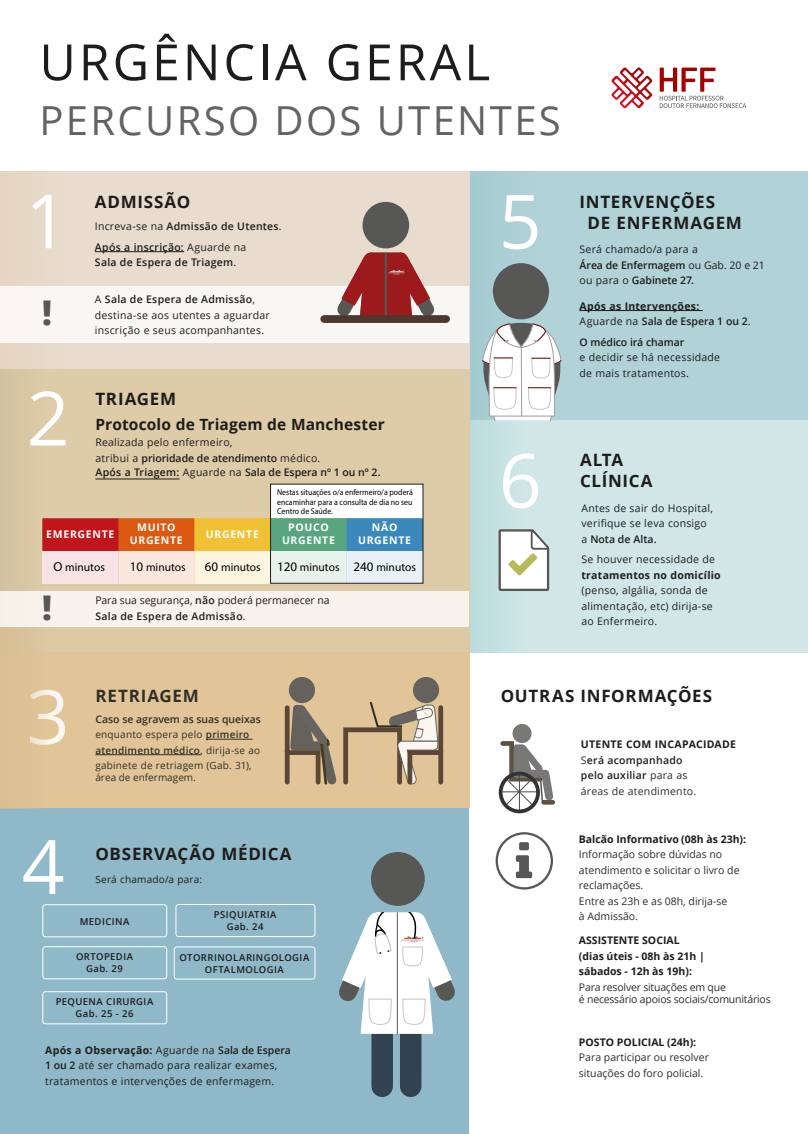
<style>
.page{position:relative;width:808px;height:1134px;background:#fff}
.page>*{position:absolute;margin:0;border:0;box-sizing:border-box;transform-origin:0 0}
.t1{font:75px "Open Sans";color:#fff}
.t2{font:50px "Open Sans";letter-spacing:.06em;color:#1d1d1b}
.t3{font:40px "Open Sans";letter-spacing:.06em;color:#646363}
.t4{font:800 34px "Open Sans";color:#575756}
.t5{font:700 17px/21px "Open Sans";letter-spacing:.045em;color:#1d1d1b}
.t6{font:700 15.5px "Open Sans";letter-spacing:.01em;color:#1d1d1b}
.t7{font:11.5px "Myriad Pro";color:#000}
.t8{font:10.5px/15.5px "Open Sans";letter-spacing:.02em;color:#1d1d1b}
.t9{font:10.5px/15.5px "Open Sans";color:#2e2d2c}
.t10{font:600 10.5px/20.4px "Open Sans";letter-spacing:.015em;color:#1d1d1b}
.t11{font:700 10.5px/15.5px "Open Sans";color:#1d1d1b}
.t12{font:10.5px/15.5px "Open Sans";letter-spacing:.02em;color:#2e2d2c}
.t13{font:700 10.5px/15.5px "Open Sans";letter-spacing:.025em;color:#1d1d1b}
.t14{font:10.5px/12.6px "Open Sans";letter-spacing:-.02em;color:#2e2d2c}
.t15{font:10.5px/15.5px "Open Sans";letter-spacing:-.005em;color:#1d1d1b}
.t16{font:700 10.5px/12.6px "Open Sans";letter-spacing:.065em;color:#fff;text-align:center}
.t17{font:600 10.5px "Open Sans";letter-spacing:-.005em;color:#1d1d1b}
.t18{font:600 10.5px "Open Sans";letter-spacing:-.01em;color:#1d1d1b}
.t19{font:10px/15.5px "Open Sans";letter-spacing:.02em;color:#1d1d1b}
.t20{font:10px "Open Sans";color:#1d1d1b}
.t21{font:600 9.5px/12px "Open Sans";letter-spacing:.045em;color:#1d1d1b;text-align:center}
.t22{font:8.5px/9.5px "Myriad Pro";color:#000;text-align:justify;scale:.92 1}
.s1{font-weight:400}
.s2{font-weight:600}
.s3{font-size:13.05px}
.s4{font-weight:700}
.s5{font-weight:700;color:#1d1d1b}
.s6{font-weight:600;color:#1d1d1b}
</style>
<div class="page">
<div style="left:469px;top:171px;width:339px;height:249px;background:#b1d2d7"></div>
<div style="left:469px;top:420px;width:339px;height:233px;background:linear-gradient(to right,#cae3e3,#d4e9e9)"></div>
<div style="left:0;top:808px;width:469px;height:326px;background:#8fb8c8"></div>
<div style="left:0;top:369px;width:469px;height:284px;background:#decba7"></div>
<div style="left:0;top:171px;width:469px;height:198px;background:#e7dcce"></div>
<div style="left:400px;top:1028px;width:21px;height:58px;background:#314350"></div>
<div style="left:371px;top:1028px;width:22px;height:58px;background:#314350"></div>
<div style="left:371px;top:852px;width:54px;height:54px;background:#575756;border-radius:50%"></div>
<svg style="left:339px;top:896px;width:116px;height:138px"></svg>
<div style="left:493px;top:263px;width:56px;height:56px;background:#575756;border-radius:50%"></div>
<svg style="left:482px;top:323px;width:80px;height:98px;background:#dadedf"></svg>
<div style="left:0;top:286px;width:469px;height:57px;background:#f9f7f4"></div>
<hr style="left:95px;top:251px;width:89px;height:1px;background:#1d1d1b">
<div style="left:512px;top:724px;width:20px;height:19px;background:#787877;border-radius:50%"></div>
<hr style="left:519px;top:773px;width:1px;height:38px;background:#1d1d1b">
<svg style="left:498px;top:738px;width:57px;height:69px"></svg>
<div style="left:499px;top:772px;width:41px;height:41px;border:4px solid #000;border-radius:50%"></div>
<hr style="left:95px;top:479px;width:85px;height:1px;background:#1d1d1b">
<div style="left:42px;top:904px;width:125px;height:33px;border:1px solid #fff;border-radius:3px"></div>
<div style="left:42px;top:946px;width:125px;height:33px;border:1px solid #fff;border-radius:3px"></div>
<div style="left:175px;top:904px;width:140px;height:33px;border:1px solid #fff;border-radius:3px"></div>
<div style="left:42px;top:991px;width:125px;height:33px;border:1px solid #fff;border-radius:3px"></div>
<div style="left:174px;top:946px;width:141px;height:33px;border:1px solid #fff;border-radius:3px"></div>
<hr style="left:579px;top:310px;width:124px;height:1px;background:#1d1d1b">
<div style="left:324px;top:315px;width:122px;height:8px;background:#4c382c"></div>
<div style="left:362px;top:202px;width:47px;height:46px;background:#575756;border-radius:50%"></div>
<svg style="left:326px;top:240px;width:119px;height:83px"></svg>
<img style="left:388px;top:270px;width:17px;height:4px">
<div style="left:0;top:591px;width:469px;height:35px;background:#f8f3ec"></div>
<svg style="left:42px;top:518px;width:379px;height:33px;background:#a07952"></svg>
<svg style="left:497px;top:527px;width:53px;height:65px"></svg>
<div style="left:496px;top:832px;width:57px;height:57px;border:2px solid #575756;border-radius:50%"></div>
<svg style="left:516px;top:842px;width:16px;height:36px"></svg>
<svg style="left:0;top:629px;width:469px;height:179px;background:#d7be95"></svg>
<svg style="left:660px;top:68px;width:86px;height:40px"></svg>
<svg style="left:611px;top:67px;width:41px;height:41px"></svg>
<div style="left:42px;top:551px;width:76px;height:32px;background:#f7e3e4"></div>
<div style="left:118px;top:551px;width:77px;height:32px;background:#fae8de"></div>
<div style="left:195px;top:551px;width:76px;height:32px;background:#fcf5df"></div>
<div style="left:271px;top:551px;width:76px;height:32px;background:#e8f2ed"></div>
<div style="left:347px;top:551px;width:76px;height:32px;background:#e7f1f7"></div>
<div style="left:271px;top:484px;width:152px;height:34px;background:#fff"></div>
<h2 class="t2" style="left:39px;top:28px;width:452px">URGÊNCIA GERAL</h2>
<h3 class="t3" style="left:39px;top:93px;width:523px">PERCURSO DOS UTENTES</h3>
<h1 class="t1" style="left:25px;top:170px;width:44px">1</h1>
<h3 class="t4" style="left:42px;top:287px;width:11px">!</h3>
<h1 class="t1" style="left:27px;top:367px;width:44px">2</h1>
<h3 class="t5" style="left:95px;top:191px;width:97px">ADMISSÃO</h3>
<p class="t10" style="left:95px;top:216px;width:188px"><span class="s1">Increva-se na</span> Admissão de Utentes<span class="s1">.<br></span>Após a inscrição: <span class="s1">Aguarde na</span></p>
<p class="t10" style="left:95px;top:252px;width:143px">Sala de Espera de Triagem<span class="s1">.</span></p>
<p class="t8" style="left:95px;top:291px;width:176px">A <span class="s2">Sala de Espera de Admissão</span>, destina-se aos utentes a aguardar inscrição e seus acompanhantes.</p>
<h3 class="t5" style="left:95px;top:387px;width:82px">TRIAGEM</h3>
<h3 class="t6" style="left:95px;top:414px;width:291px">Protocolo de Triagem de Manchester</h3>
<p class="t8" style="left:95px;top:435px;width:226px">Realizada pelo enfermeiro,<br>atribui a <span class="s2">prioridade de atendimento</span> médico.</p>
<p class="t10" style="left:95px;top:462px;width:287px">Após a Triagem: <span class="s1">Aguarde na</span> Sala de Espera nº 1 ou nº 2.</p>
<p class="t22" style="left:277px;top:488px;width:149px">Nestas situações o/a enfermeiro/a poderá encaminhar para a consulta de dia no seu Centro de Saúde.</p>
<p class="t16" style="left:46px;top:527px;width:70px">EMERGENTE</p>
<p class="t16" style="left:130px;top:521px;width:54px">MUITO<br>URGENTE</p>
<p class="t16" style="left:206px;top:527px;width:54px">URGENTE</p>
<p class="t16" style="left:282px;top:521px;width:54px">POUCO<br>URGENTE</p>
<p class="t16" style="left:358px;top:521px;width:54px">NÃO<br>URGENTE</p>
<p class="t7" style="left:53px;top:560px;width:53px"><span class="s3">O</span> minutos</p>
<p class="t7" style="left:130px;top:560px;width:57px"><span class="s3">10</span> minutos</p>
<p class="t7" style="left:205px;top:560px;width:57px"><span class="s3">60</span> minutos</p>
<p class="t7" style="left:277px;top:560px;width:140px"><span class="s3">120</span> minutos <span class="s3">240</span> minutos</p>
<h3 class="t4" style="left:42px;top:582px;width:11px">!</h3>
<p class="t15" style="left:95px;top:592px;width:236px">Para sua segurança, <span class="s2">não</span> poderá permanecer na<br><span class="s2">Sala de Espera de Admissão</span>.</p>
<h1 class="t1" style="left:499px;top:170px;width:44px">5</h1>
<h1 class="t1" style="left:499px;top:429px;width:44px">6</h1>
<h3 class="t5" style="left:588px;top:191px;width:156px;text-indent:-8px">INTERVENÇÕES<br>DE ENFERMAGEM</h3>
<p class="t8" style="left:579px;top:241px;width:187px">Será chamado/a para a<br><span class="s2">Área de Enfermagem</span> ou Gab. 20 e 21 ou para o <span class="s2">Gabinete 27.</span></p>
<p class="t13" style="left:579px;top:298px;width:173px">Após as Intervenções:<br><span class="s1">Aguarde na</span> <span class="s2">Sala de Espera 1 ou 2</span><span class="s1">.</span></p>
<p class="t18" style="left:579px;top:335px;width:106px">O médico irá chamar</p>
<p class="t8" style="left:579px;top:349px;width:142px">e decidir se há necessidade de mais tratamentos.</p>
<h3 class="t5" style="left:580px;top:449px;width:74px">ALTA<br>CLÍNICA</h3>
<p class="t8" style="left:581px;top:500px;width:133px">Antes de sair do Hospital, verifique se leva consigo a <span class="s2">Nota de Alta.</span></p>
<p class="t8" style="left:581px;top:551px;width:135px">Se houver necessidade de</p>
<p class="t13" style="left:581px;top:567px;width:141px">tratamentos no domicílio</p>
<p class="t8" style="left:581px;top:582px;width:133px">(penso, algália, sonda de alimentação, etc) dirija-se ao Enfermeiro.</p>
<h1 class="t1" style="left:27px;top:665px;width:44px">3</h1>
<h3 class="t5" style="left:95px;top:685px;width:105px">RETRIAGEM</h3>
<p class="t17" style="left:95px;top:712px;width:167px">Caso se agravem as suas queixas</p>
<p class="t19" style="left:95px;top:727px;width:166px">enquanto espera pelo <span class="s2">primeiro atendimento médico,</span> dirija-se ao gabinete de retriagem (Gab. 31),</p>
<p class="t20" style="left:95px;top:771px;width:102px">área de enfermagem.</p>
<h1 class="t1" style="left:22px;top:815px;width:44px">4</h1>
<h3 class="t5" style="left:95px;top:843px;width:198px">OBSERVAÇÃO MÉDICA</h3>
<p class="t19" style="left:95px;top:871px;width:108px">Será chamado/a para:</p>
<p class="t21" style="left:80px;top:916px;width:51px">MEDICINA</p>
<p class="t21" style="left:76px;top:951px;width:59px">ORTOPEDIA<br>Gab. 29</p>
<p class="t21" style="left:214px;top:908px;width:64px">PSIQUIATRIA<br>Gab. 24</p>
<p class="t21" style="left:179px;top:951px;width:131px">OTORRINOLARINGOLOGIA<br>OFTALMOLOGIA</p>
<p class="t21" style="left:56px;top:996px;width:99px">PEQUENA CIRURGIA<br>Gab. 25 - 26</p>
<p class="t8" style="left:45px;top:1042px;width:247px"><span class="s4">Após a Observação:</span> Aguarde na <span class="s2">Sala de Espera<br>1 ou 2</span> até ser chamado para realizar exames, tratamentos e intervenções de enfermagem.</p>
<h3 class="t5" style="left:501px;top:685px;width:213px">OUTRAS INFORMAÇÕES</h3>
<p class="t12" style="left:581px;top:736px;width:157px"><span class="s5">UTENTE COM INCAPACIDADE<br></span>S<span class="s6">erá acompanhado<br>pelo auxiliar</span> para as<br>áreas de atendimento.</p>
<p class="t11" style="left:579px;top:831px;width:169px">Balcão Informativo (08h às 23h):</p>
<p class="t9" style="left:579px;top:846px;width:162px">Informação sobre dúvidas no atendimento e solicitar o livro de reclamações.<br>Entre as 23h e as 08h, dirija-se<br>à Admissão.</p>
<p class="t11" style="left:579px;top:932px;width:127px">ASSISTENTE SOCIAL (dias úteis - 08h às 21h | sábados - 12h às 19h):</p>
<p class="t14" style="left:579px;top:980px;width:193px">Para resolver situações em que<br>é necessário apoios sociais/comunitários</p>
<p class="t11" style="left:579px;top:1034px;width:119px">POSTO POLICIAL (24h):</p>
<p class="t9" style="left:579px;top:1049px;width:132px">Para participar ou resolver situações do foro policial.</p>
</div>
